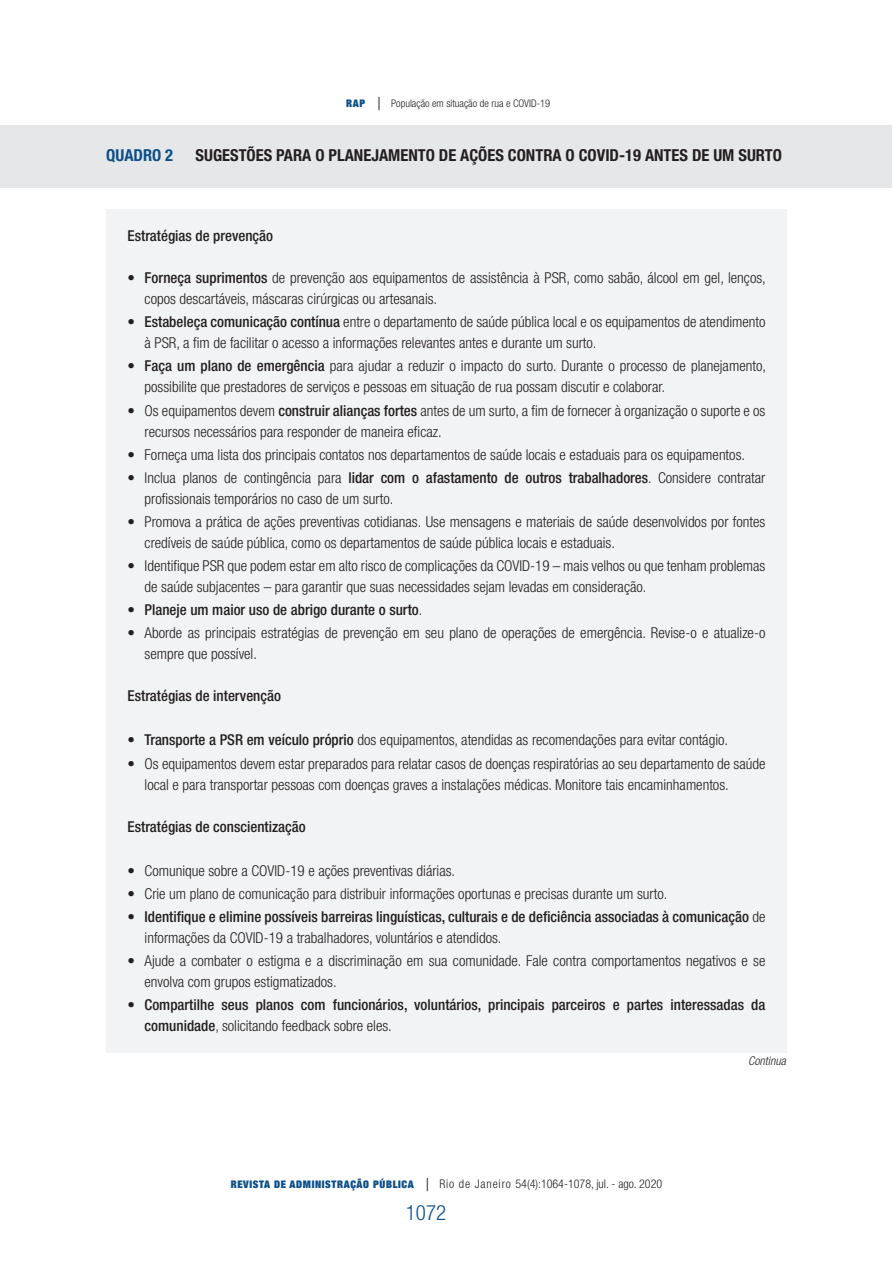
<style>
.page{position:relative;width:893px;height:1263px;background:#fff}
.page>*{position:absolute;margin:0;border:0;box-sizing:border-box;transform-origin:0 0}
.t1{font:300 condensed 21px "Helvetica Neue LT Std";color:#0c4f89}
.tit_tab{font:700 condensed 16.5px "Helvetica Neue LT Std";color:#231f20}
.tit_tab-2{font:700 condensed 16.5px "Helvetica Neue LT Std";color:#0c4f89}
.TEXTO_TAB{font:300 condensed 15px/21px "Helvetica Neue LT Std";color:#231f20}
.TEXTO_TAB-2{font:500 condensed 15px/21px "Helvetica Neue LT Std";color:#231f20}
.t2{font:300 condensed 12px "Helvetica Neue LT Std";color:#231f20}
.TEXTO_TAB-3{font:italic 300 condensed 12px "Helvetica Neue LT Std";color:#231f20}
.t3{font:300 condensed 10.5px "Helvetica Neue LT Std";color:#231f20}
.s1{font-family:"Helvetica Neue";font-weight:900;font-stretch:expanded;color:#0c4f89}
.s2{font-size:18px}
.s3{font-weight:500}
.s4{font-weight:300}
.s5{font-family:"Helvetica Neue";font-weight:900;font-stretch:expanded;font-size:10.5px;color:#0c4f89}
</style>
<div class="page">
<div style="left:0;top:125px;width:892px;height:62px;background:#e6e7e9"></div>
<div style="left:106px;top:209px;width:681px;height:843px;background:#f2f3f4"></div>
<p class="t3" style="left:346px;top:98px;width:206px"><span class="s1">RAP</span> <span class="s2">|</span> População em situação de rua e COVID-19</p>
<p class="tit_tab-2" style="left:106px;top:145px;width:68px">QUADRO 2</p>
<p class="tit_tab" style="left:196px;top:145px;width:588px">SUGESTÕES PARA O PLANEJAMENTO DE AÇÕES CONTRA O COVID-19 ANTES DE UM SURTO</p>
<p class="TEXTO_TAB-2" style="left:128px;top:225px;width:147px">Estratégias de prevenção</p>
<p class="TEXTO_TAB" style="left:145px;top:267px;width:623px;text-indent:-17px">• <span class="s3">Forneça suprimentos</span> de prevenção aos equipamentos de assistência à PSR, como sabão, álcool em gel, lenços, copos descartáveis, máscaras cirúrgicas ou artesanais.</p>
<p class="TEXTO_TAB" style="left:145px;top:311px;width:622px;text-indent:-17px">• <span class="s3">Estabeleça comunicação contínua</span> entre o departamento de saúde pública local e os equipamentos de atendimento à PSR, a fim de facilitar o acesso a informações relevantes antes e durante um surto.</p>
<p class="TEXTO_TAB" style="left:145px;top:355px;width:623px;text-indent:-17px">• <span class="s3">Faça um plano de emergência</span> para ajudar a reduzir o impacto do surto. Durante o processo de planejamento, possibilite que prestadores de serviços e pessoas em situação de rua possam discutir e colaborar.</p>
<p class="TEXTO_TAB" style="left:145px;top:400px;width:622px;text-indent:-17px">• Os equipamentos devem <span class="s3">construir alianças fortes</span> antes de um surto, a fim de fornecer à organização o suporte e os recursos necessários para responder de maneira eficaz.</p>
<p class="TEXTO_TAB" style="left:128px;top:444px;width:619px">• Forneça uma lista dos principais contatos nos departamentos de saúde locais e estaduais para os equipamentos.</p>
<p class="TEXTO_TAB" style="left:145px;top:467px;width:622px;text-indent:-17px">• Inclua planos de contingência para <span class="s3">lidar com o afastamento de outros trabalhadores</span>. Considere contratar profissionais temporários no caso de um surto.</p>
<p class="TEXTO_TAB" style="left:145px;top:511px;width:622px;text-indent:-17px">• Promova a prática de ações preventivas cotidianas. Use mensagens e materiais de saúde desenvolvidos por fontes credíveis de saúde pública, como os departamentos de saúde pública locais e estaduais.</p>
<p class="TEXTO_TAB" style="left:145px;top:555px;width:622px;text-indent:-17px">• Identifique PSR que podem estar em alto risco de complicações da COVID-19 – mais velhos ou que tenham problemas de saúde subjacentes – para garantir que suas necessidades sejam levadas em consideração.</p>
<p class="TEXTO_TAB-2" style="left:128px;top:599px;width:296px"><span class="s4">•</span> Planeje um maior uso de abrigo durante o surto<span class="s4">.</span></p>
<p class="TEXTO_TAB" style="left:145px;top:622px;width:622px;text-indent:-17px">• Aborde as principais estratégias de prevenção em seu plano de operações de emergência. Revise-o e atualize-o sempre que possível.</p>
<p class="TEXTO_TAB-2" style="left:128px;top:685px;width:155px">Estratégias de intervenção</p>
<p class="TEXTO_TAB" style="left:128px;top:729px;width:602px">• <span class="s3">Transporte a PSR em veículo próprio</span> dos equipamentos, atendidas as recomendações para evitar contágio.</p>
<p class="TEXTO_TAB" style="left:145px;top:753px;width:622px;text-indent:-17px">• Os equipamentos devem estar preparados para relatar casos de doenças respiratórias ao seu departamento de saúde local e para transportar pessoas com doenças graves a instalações médicas. Monitore tais encaminhamentos.</p>
<p class="TEXTO_TAB-2" style="left:128px;top:815px;width:180px">Estratégias de conscientização</p>
<p class="TEXTO_TAB" style="left:128px;top:860px;width:329px">• Comunique sobre a COVID-19 e ações preventivas diárias.</p>
<p class="TEXTO_TAB" style="left:128px;top:883px;width:541px">• Crie um plano de comunicação para distribuir informações oportunas e precisas durante um surto.</p>
<p class="TEXTO_TAB-2" style="left:145px;top:906px;width:622px;text-indent:-17px"><span class="s4">•</span> Identifique e elimine possíveis barreiras linguísticas, culturais e de deficiência associadas à comunicação <span class="s4">de informações da COVID-19 a trabalhadores, voluntários e atendidos.</span></p>
<p class="TEXTO_TAB" style="left:145px;top:950px;width:622px;text-indent:-17px">• Ajude a combater o estigma e a discriminação em sua comunidade. Fale contra comportamentos negativos e se envolva com grupos estigmatizados.</p>
<p class="TEXTO_TAB-2" style="left:145px;top:994px;width:622px;text-indent:-17px"><span class="s4">•</span> Compartilhe seus planos com funcionários, voluntários, principais parceiros e partes interessadas da comunidade<span class="s4">, solicitando feedback sobre eles.</span></p>
<p class="t2" style="left:231px;top:1176px;width:433px"><span class="s5">REVISTA DE ADMINISTRAÇÃO PÚBLICA</span> <span class="s2">|</span> Rio de Janeiro 54(4):1064-1078, jul. - ago. 2020</p>
<h1 class="t1" style="left:406px;top:1200px;width:42px">1072</h1>
<p class="TEXTO_TAB-3" style="left:748px;top:1054px;width:39px">Continua</p>
</div>
